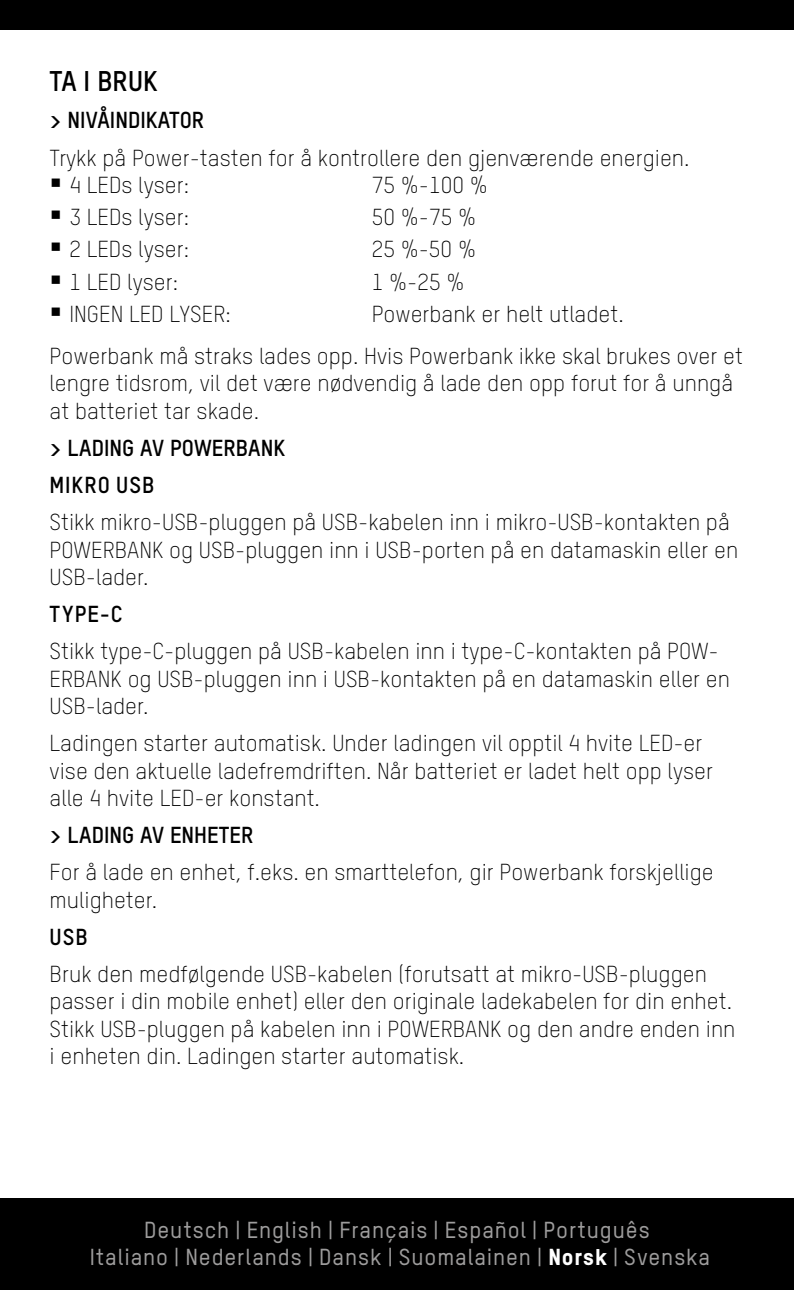
<style>
.page{position:relative;width:794px;height:1290px;background:#fff}
.page>*{position:absolute;margin:0;border:0;box-sizing:border-box;transform-origin:0 0}
.t1{font:700 28px "TSTARPRO";color:#000}
.t2{font:300 22.75px/27.3px "TSTARPRO";color:#000}
.t3{font:500 22.75px/27.3px "TSTARPRO";letter-spacing:.04em;color:#9d9c9c;text-align:center}
.t4{font:700 22.75px/37.1px "TSTARPRO";color:#000}
.s1{font-weight:800;color:#fff}
</style>
<div class="page">
<div style="left:0;top:0;width:794px;height:30px;background:#000"></div>
<div style="left:0;top:1198px;width:794px;height:92px;background:#000"></div>
<p class="t1" style="left:50px;top:64px;width:110px">TA I BRUK</p>
<p class="t4" style="left:50px;top:101px;width:156px">&gt; NIVÅINDIKATOR</p>
<p class="t2" style="left:69px;top:144px;width:621px;text-indent:-20px">Trykk på Power-tasten for å kontrollere den gjenværende energien.<br>4 LEDs lyser:</p>
<p class="t2" style="left:372px;top:171px;width:118px">75 %-100 %</p>
<p class="t2" style="left:69px;top:204px;width:121px">3 LEDs lyser:</p>
<p class="t2" style="left:372px;top:204px;width:106px">50 %-75 %</p>
<p class="t2" style="left:69px;top:236px;width:121px">2 LEDs lyser:</p>
<p class="t2" style="left:372px;top:236px;width:106px">25 %-50 %</p>
<p class="t2" style="left:69px;top:268px;width:110px">1 LED lyser:</p>
<p class="t2" style="left:372px;top:268px;width:94px">1 %-25 %</p>
<p class="t2" style="left:69px;top:300px;width:163px">INGEN LED LYSER:</p>
<p class="t2" style="left:50px;top:293px;width:695px;line-height:42.4px;text-indent:322px">Powerbank er helt utladet.<br>Powerbank må straks lades opp. Hvis Powerbank ikke skal brukes over et</p>
<p class="t2" style="left:50px;top:370px;width:685px">lengre tidsrom, vil det være nødvendig å lade den opp forut for å unngå at batteriet tar skade.</p>
<p class="t4" style="left:50px;top:429px;width:237px">&gt; LADING AV POWERBANK<br>MIKRO USB</p>
<p class="t2" style="left:50px;top:509px;width:690px">Stikk mikro-USB-pluggen på USB-kabelen inn i mikro-USB-kontakten på<br>POWERBANK og USB-pluggen inn i USB-porten på en datamaskin eller en<br>USB-lader.</p>
<p class="t4" style="left:50px;top:595px;width:75px">TYPE-C</p>
<p class="t2" style="left:50px;top:638px;width:682px">Stikk type-C-pluggen på USB-kabelen inn i type-C-kontakten på POW-<br>ERBANK og USB-pluggen inn i USB-kontakten på en datamaskin eller en<br>USB-lader.</p>
<p class="t2" style="left:50px;top:730px;width:665px">Ladingen starter automatisk. Under ladingen vil opptil 4 hvite LED-er vise den aktuelle ladefremdriften. Når batteriet er ladet helt opp lyser alle 4 hvite LED-er konstant.</p>
<p class="t4" style="left:50px;top:816px;width:205px">&gt; LADING AV ENHETER</p>
<p class="t2" style="left:50px;top:859px;width:665px">For å lade en enhet, f.eks. en smarttelefon, gir Powerbank forskjellige muligheter.</p>
<p class="t4" style="left:50px;top:918px;width:40px">USB</p>
<p class="t2" style="left:50px;top:961px;width:687px">Bruk den medfølgende USB-kabelen (forutsatt at mikro-USB-pluggen passer i din mobile enhet) eller den originale ladekabelen for din enhet.<br>Stikk USB-pluggen på kabelen inn i POWERBANK og den andre enden inn i enheten din. Ladingen starter automatisk.</p>
<p class="t3" style="left:90px;top:1218px;width:622px">Deutsch | English | Français | Español | Português<br>Italiano | Nederlands | Dansk | Suomalainen | <span class="s1">Norsk</span> | Svenska</p>
</div>
